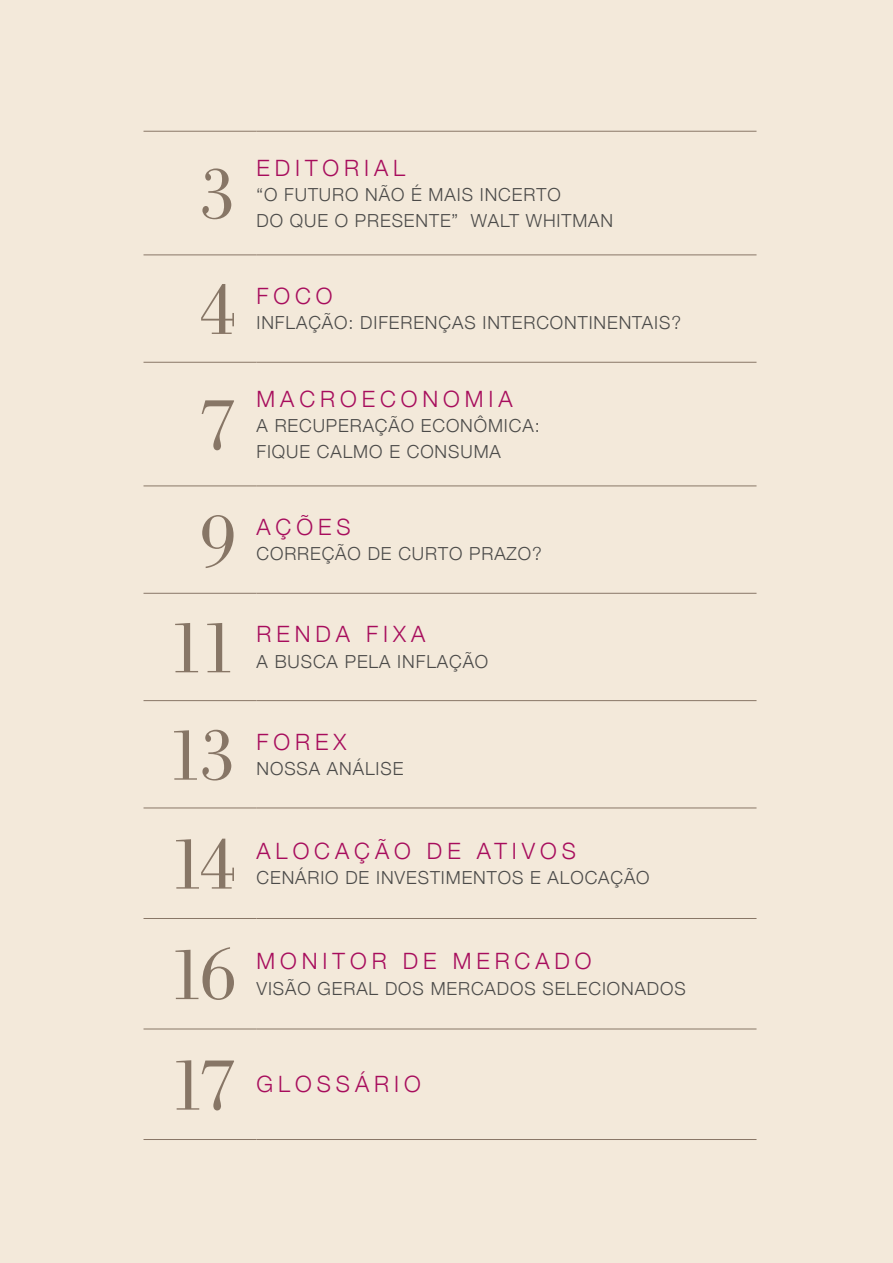
<style>
.page{position:relative;width:893px;height:1263px;background:#f3e9da}
.page>*{position:absolute;margin:0;border:0;box-sizing:border-box;transform-origin:0 0}
.t1{font:300 71.85px "Bodoni BE";letter-spacing:-.08em;color:#827060}
.t2{font:300 22.5px "Helvetica Neue LT";letter-spacing:.22em;color:#a30156}
.t3{font:300 18px/25.5px "Helvetica Neue LT";letter-spacing:.05em;color:#424241}
</style>
<div class="page">
<hr style="left:144px;top:131px;width:113px;height:1px;background:#827060">
<hr style="left:256px;top:131px;width:500px;height:1px;background:#827060">
<hr style="left:144px;top:486px;width:113px;height:1px;background:#827060">
<hr style="left:144px;top:593px;width:113px;height:1px;background:#827060">
<hr style="left:144px;top:700px;width:113px;height:1px;background:#827060">
<hr style="left:256px;top:486px;width:500px;height:1px;background:#827060">
<hr style="left:256px;top:593px;width:500px;height:1px;background:#827060">
<hr style="left:256px;top:700px;width:500px;height:1px;background:#827060">
<hr style="left:144px;top:255px;width:113px;height:1px;background:#827060">
<hr style="left:144px;top:362px;width:113px;height:1px;background:#827060">
<hr style="left:144px;top:808px;width:113px;height:1px;background:#827060">
<hr style="left:144px;top:918px;width:113px;height:1px;background:#827060">
<hr style="left:144px;top:1029px;width:113px;height:1px;background:#827060">
<hr style="left:144px;top:1139px;width:113px;height:1px;background:#827060">
<hr style="left:256px;top:255px;width:500px;height:1px;background:#827060">
<hr style="left:256px;top:362px;width:500px;height:1px;background:#827060">
<hr style="left:256px;top:808px;width:500px;height:1px;background:#827060">
<hr style="left:256px;top:918px;width:500px;height:1px;background:#827060">
<hr style="left:256px;top:1029px;width:500px;height:1px;background:#827060">
<hr style="left:256px;top:1139px;width:500px;height:1px;background:#827060">
<h1 class="t1" style="left:199px;top:153px;width:39px">3</h1>
<p class="t2" style="left:256px;top:154px;width:150px">EDITORIAL</p>
<p class="t3" style="left:256px;top:182px;width:358px">“O FUTURO NÃO É MAIS INCERTO<br>DO QUE O PRESENTE” WALT WHITMAN</p>
<h1 class="t1" style="left:199px;top:269px;width:39px">4</h1>
<p class="t2" style="left:256px;top:282px;width:78px">FOCO</p>
<p class="t3" style="left:256px;top:310px;width:426px">INFLAÇÃO: DIFERENÇAS INTERCONTINENTAIS?</p>
<h1 class="t1" style="left:199px;top:384px;width:39px">7</h1>
<p class="t2" style="left:256px;top:385px;width:258px">MACROECONOMIA</p>
<p class="t3" style="left:256px;top:413px;width:285px">A RECUPERAÇÃO ECONÔMICA:<br>FIQUE CALMO E CONSUMA</p>
<h1 class="t1" style="left:199px;top:500px;width:39px">9</h1>
<p class="t2" style="left:256px;top:513px;width:96px">AÇÕES</p>
<p class="t3" style="left:256px;top:541px;width:287px">CORREÇÃO DE CURTO PRAZO?</p>
<h1 class="t1" style="left:167px;top:607px;width:71px">11</h1>
<p class="t2" style="left:256px;top:620px;width:170px">RENDA FIXA</p>
<p class="t3" style="left:256px;top:648px;width:233px">A BUSCA PELA INFLAÇÃO</p>
<h1 class="t1" style="left:166px;top:714px;width:72px">13</h1>
<p class="t2" style="left:256px;top:728px;width:91px">FOREX</p>
<p class="t3" style="left:256px;top:755px;width:148px">NOSSA ANÁLISE</p>
<h1 class="t1" style="left:168px;top:823px;width:70px">14</h1>
<p class="t2" style="left:256px;top:837px;width:321px">ALOCAÇÃO DE ATIVOS</p>
<p class="t3" style="left:256px;top:864px;width:395px">CENÁRIO DE INVESTIMENTOS E ALOCAÇÃO</p>
<h1 class="t1" style="left:168px;top:934px;width:71px">16</h1>
<p class="t2" style="left:256px;top:947px;width:337px">MONITOR DE MERCADO</p>
<p class="t3" style="left:256px;top:975px;width:431px">VISÃO GERAL DOS MERCADOS SELECIONADOS</p>
<h1 class="t1" style="left:168px;top:1044px;width:70px">17</h1>
<p class="t2" style="left:256px;top:1070px;width:166px">GLOSSÁRIO</p>
</div>
